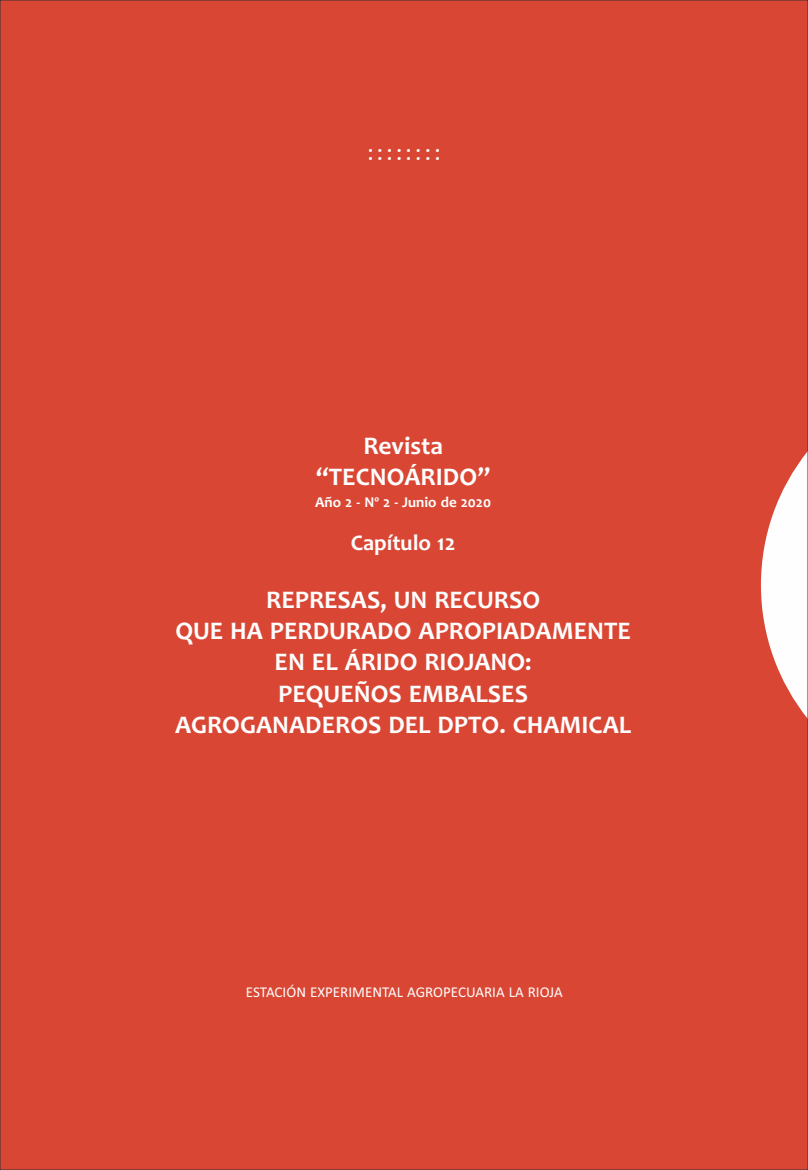
<style>
.page{position:relative;width:808px;height:1170px;background:#fff}
.page>*{position:absolute;margin:0;border:0;box-sizing:border-box;transform-origin:0 0}
.t1{font:700 25.5px/31.2px "Candara";color:#fefefe;text-align:center}
.t2{font:22.5px "Candara";color:#fefefe}
.t3{font:700 22.5px "Candara";color:#fefefe}
.t4{font:15px "Calibri";color:#fefefe}
.t5{font:700 15px "Candara";color:#fefefe}
</style>
<div class="page">
<div style="left:0;top:0;width:808px;height:1169px;background:#d94734"></div>
<svg style="left:761px;top:453px;width:45px;height:264px"></svg>
<p class="t2" style="left:368px;top:136px;width:74px">........</p>
<p class="t2" style="left:368px;top:144px;width:74px">........</p>
<p class="t1" style="left:316px;top:433px;width:176px">Revista “TECNOÁRIDO”</p>
<p class="t5" style="left:315px;top:495px;width:177px">Año 2 - Nº 2 - Junio de 2020</p>
<p class="t3" style="left:351px;top:534px;width:106px">Capítulo 12</p>
<p class="t1" style="left:175px;top:586px;width:457px">REPRESAS, UN RECURSO<br>QUE HA PERDURADO APROPIADAMENTE<br>EN EL ÁRIDO RIOJANO:<br>PEQUEÑOS EMBALSES<br>AGROGANADEROS DEL DPTO. CHAMICAL</p>
<p class="t4" style="left:246px;top:985px;width:318px">ESTACIÓN EXPERIMENTAL AGROPECUARIA LA RIOJA</p>
</div>
